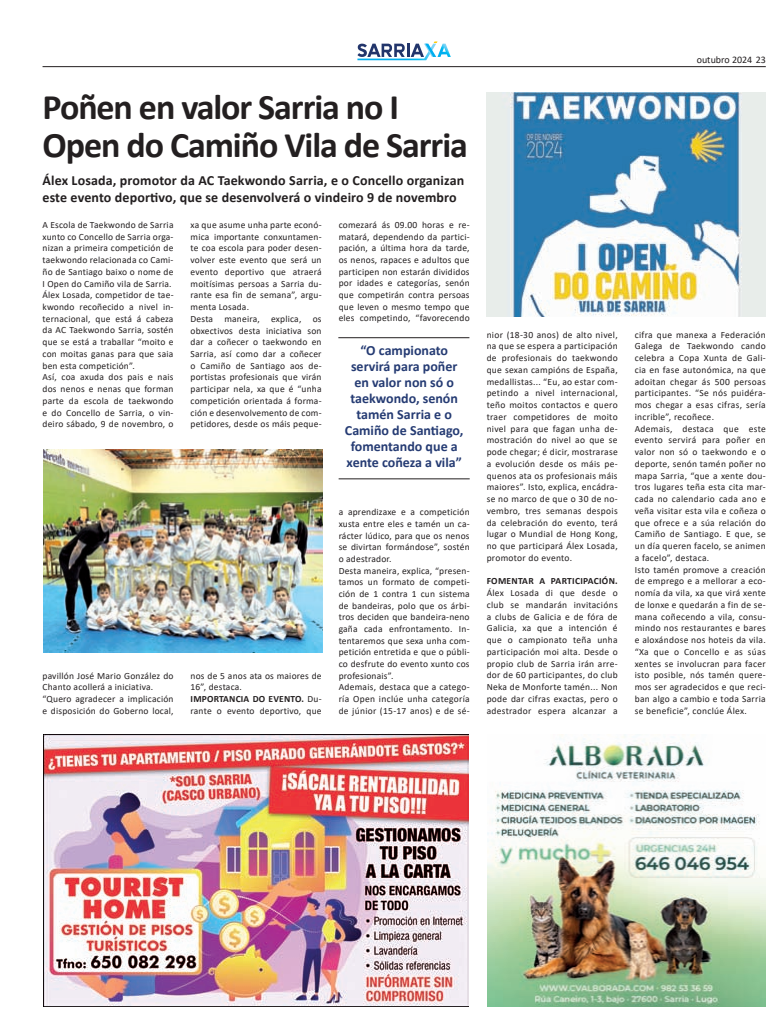
<style>
.page{position:relative;width:780px;height:1035px;background:#fff}
.page>*{position:absolute;margin:0;border:0;box-sizing:border-box;transform-origin:0 0}
.t1{font:700 36px/38px "Calibri";letter-spacing:-.03em;color:#231f20}
.t2{font:700 14px/16px "Calibri";color:#253b73;text-align:center}
.t3{font:700 14px/16.8px "Calibri";letter-spacing:.01em;color:#231f20}
.t4{font:10px "Calibri";color:#231f20}
.t5{font:9.5px/11.7px "Calibri";letter-spacing:.02em;color:#231f20}
.t6{font:700 9.5px "Calibri";letter-spacing:.03em;color:#231f20}
.s1{font-weight:700}
</style>
<div class="page">
<hr style="left:43px;top:66px;width:722px;height:1px;background:#231f20">
<svg style="left:357px;top:41px;width:94px;height:19px"></svg>
<img style="left:43px;top:734px;width:426px;height:272px">
<img style="left:486px;top:92px;width:279px;height:224px">
<img style="left:43px;top:449px;width:279px;height:203px">
<hr style="left:338px;top:478px;width:131px;height:1px;background:#231f20">
<hr style="left:338px;top:337px;width:131px;height:1px;background:#231f20">
<img style="left:488px;top:734px;width:277px;height:272px">
<h1 class="t1" style="left:43px;top:88px;width:427px">Poñen en valor Sarria no I<br>Open do Camiño Vila de Sarria</h1>
<h2 class="t3" style="left:43px;top:172px;width:423px">Álex Losada, promotor da AC Taekwondo Sarria, e o Concello organizan este evento deportivo, que se desenvolverá o vindeiro 9 de novembro</h2>
<p class="t5" style="left:43px;top:219px;width:132px">A Escola de Taekwondo de Sarria xunto co Concello de Sarria orga&shy;nizan a primeira competición de taekwondo relacionada co Cami&shy;ño de Santiago baixo o nome de<br>I Open do Camiño vila de Sarria.<br>Álex Losada, competidor de tae&shy;kwondo recoñecido a nivel in&shy;ternacional, que está á cabeza da AC Taekwondo Sarria, sostén que se está a traballar “moito e con moitas ganas para que saia ben esta competición”.<br>Así, coa axuda dos pais e nais dos nenos e nenas que forman parte da escola de taekwondo e do Concello de Sarria, o vin&shy;deiro sábado, 9 de novembro, o</p>
<p class="t5" style="left:43px;top:669px;width:132px">pavillón José Mario González do<br>Chanto acollerá a iniciativa. “Quero agradecer a implicación e disposición do Goberno local,</p>
<p class="t5" style="left:190px;top:219px;width:132px">xa que asume unha parte econó&shy;mica importante conxuntamen&shy;te coa escola para poder desen&shy;volver este evento que será un evento deportivo que atraerá moitísimas persoas a Sarria du&shy;rante esa fin de semana”, argu&shy;menta Losada.<br>Desta maneira, explica, os obxectivos desta iniciativa son dar a coñecer o taekwondo en<br>Sarria, así como dar a coñecer o Camiño de Santiago aos de&shy;portistas profesionais que virán participar nela, xa que é “unha competición orientada á forma&shy;ción e desenvolvemento de com&shy;petidores, desde os máis peque-</p>
<p class="t5" style="left:190px;top:669px;width:132px">nos de 5 anos ata os maiores de<br>16”, destaca.<br><span class="s1">IMPORTANCIA DO EVENTO.</span> Du&shy;rante o evento deportivo, que</p>
<p class="t5" style="left:338px;top:219px;width:132px;text-align:justify">comezará ás 09.00 horas e re&shy;matará, dependendo da partici&shy;pación, a última hora da tarde, os nenos, rapaces e adultos que participen non estarán divididos por idades e categorías, senón que competirán contra persoas que leven o mesmo tempo que eles competindo, “favorecendo</p>
<h2 class="t2" style="left:345px;top:342px;width:120px">“O campionato servirá para poñer en valor non só o taekwondo, senón tamén Sarria e o<br>Camiño de Santiago, fomentando que a xente coñeza a vila”</h2>
<p class="t5" style="left:338px;top:506px;width:132px">a aprendizaxe e a competición xusta entre eles e tamén un ca&shy;rácter lúdico, para que os nenos se divirtan formándose”, sostén o adestrador.<br>Desta maneira, explica, “presen&shy;tamos un formato de competi&shy;ción de 1 contra 1 cun sistema de bandeiras, polo que os árbi&shy;tros deciden que bandeira-neno gaña cada enfrontamento. In&shy;tentaremos que sexa unha com&shy;petición entretida e que o públi&shy;co desfrute do evento xunto cos profesionais”.<br>Ademais, destaca que a catego&shy;ría Open inclúe unha categoría de júnior (15-17 anos) e de sé-</p>
<p class="t5" style="left:486px;top:328px;width:132px;text-align:justify">nior (18-30 anos) de alto nivel, na que se espera a participación de profesionais do taekwondo que sexan campións de España, medallistas... “Eu, ao estar com&shy;petindo a nivel internacional, teño moitos contactos e quero traer competidores de moito nivel para que fagan unha de&shy;mostración do nivel ao que se pode chegar; é dicir, mostrarase a evolución desde os máis pe&shy;quenos ata os profesionais máis maiores”. Isto, explica, encádra&shy;se no marco de que o 30 de no&shy;vembro, tres semanas despois da celebración do evento, terá lugar o Mundial de Hong Kong, no que participará Álex Losada, promotor do evento.</p>
<p class="t6" style="left:486px;top:574px;width:132px">FOMENTAR A PARTICIPACIÓN.</p>
<p class="t5" style="left:486px;top:587px;width:132px;text-align:justify">Álex Losada di que desde o club se mandarán invitacións a clubs de Galicia e de fóra de Galicia, xa que a intención é que o campionato teña unha participación moi alta. Desde o propio club de Sarria irán arre&shy;dor de 60 participantes, do club Neka de Monforte tamén... Non pode dar cifras exactas, pero o adestrador espera alcanzar a</p>
<p class="t4" style="left:696px;top:53px;width:70px">outubro 2024 23</p>
<p class="t5" style="left:634px;top:328px;width:132px">cifra que manexa a Federación<br>Galega de Taekwondo cando celebra a Copa Xunta de Gali&shy;cia en fase autonómica, na que adoitan chegar ás 500 persoas participantes. “Se nós puidéra&shy;mos chegar a esas cifras, sería incrible”, recoñece.<br>Ademais, destaca que este evento servirá para poñer en valor non só o taekwondo e o deporte, senón tamén poñer no mapa Sarria, “que a xente dou&shy;tros lugares teña esta cita mar&shy;cada no calendario cada ano e veña visitar esta vila e coñeza o que ofrece e a súa relación do<br>Camiño de Santiago. E que, se un día queren facelo, se animen a facelo”, destaca.<br>Isto tamén promove a creación de emprego e a mellorar a eco&shy;nomía da vila, xa que virá xente de lonxe e quedarán a fin de se&shy;mana coñecendo a vila, consu&shy;mindo nos restaurantes e bares e aloxándose nos hoteis da vila. “Xa que o Concello e as súas xentes se involucran para facer isto posible, nós tamén quere&shy;mos ser agradecidos e que reci&shy;ban algo a cambio e toda Sarria se beneficie”, conclúe Álex.</p>
</div>
